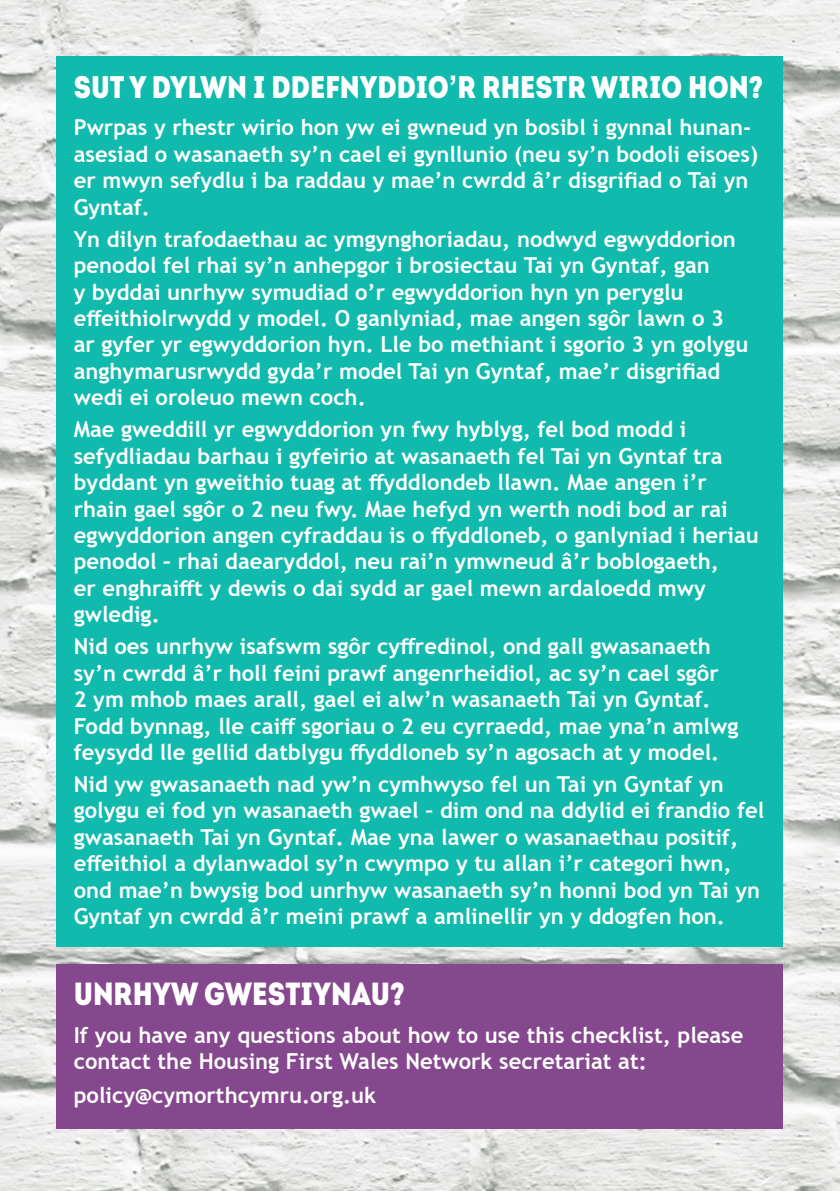
<style>
.page{position:relative;width:840px;height:1191px;background:#fff}
.page>*{position:absolute;margin:0;border:0;box-sizing:border-box;transform-origin:0 0}
.t1{font:32px "Intro Cond Black Free";color:#fff}
.t2{font:31.2px "Intro Cond Black Free";color:#fff}
.t3{font:700 22px/26.4px "Trebuchet MS";color:#fff}
.s1{font-family:"Arial";font-weight:700}
</style>
<div class="page">
<img style="left:0;top:0;width:839px;height:1191px">
<div style="left:57px;top:57px;width:725px;height:890px;background:#10baac"></div>
<div style="left:57px;top:964px;width:725px;height:164px;background:#85478d"></div>
<p class="t2" style="left:74px;top:66px;width:690px">SUT Y DYLWN I DDEFNYDDIO<span class="s1">’</span>R RHESTR WIRIO HON?</p>
<p class="t3" style="left:74px;top:114px;width:685px">Pwrpas y rhestr wirio hon yw ei gwneud yn bosibl i gynnal hunan&shy;asesiad o wasanaeth sy’n cael ei gynllunio (neu sy’n bodoli eisoes) er mwyn sefydlu i ba raddau y mae’n cwrdd â’r disgrifiad o Tai yn Gyntaf.</p>
<p class="t3" style="left:74px;top:226px;width:675px">Yn dilyn trafodaethau ac ymgynghoriadau, nodwyd egwyddorion penodol fel rhai sy’n anhepgor i brosiectau Tai yn Gyntaf, gan<br>y byddai unrhyw symudiad o’r egwyddorion hyn yn peryglu effeithiolrwydd y model. O ganlyniad, mae angen sgôr lawn o 3 ar gyfer yr egwyddorion hyn. Lle bo methiant i sgorio 3 yn golygu anghymarusrwydd gyda’r model Tai yn Gyntaf, mae’r disgrifiad wedi ei oroleuo mewn coch.</p>
<p class="t3" style="left:74px;top:416px;width:686px">Mae gweddill yr egwyddorion yn fwy hyblyg, fel bod modd i sefydliadau barhau i gyfeirio at wasanaeth fel Tai yn Gyntaf tra byddant yn gweithio tuag at ffyddlondeb llawn. Mae angen i’r rhain gael sgôr o 2 neu fwy. Mae hefyd yn werth nodi bod ar rai egwyddorion angen cyfraddau is o ffyddloneb, o ganlyniad i heriau penodol – rhai daearyddol, neu rai’n ymwneud â’r boblogaeth,<br>er enghraifft y dewis o dai sydd ar gael mewn ardaloedd mwy gwledig.</p>
<p class="t3" style="left:74px;top:633px;width:665px">Nid oes unrhyw isafswm sgôr cyffredinol, ond gall gwasanaeth sy’n cwrdd â’r holl feini prawf angenrheidiol, ac sy’n cael sgôr<br>2 ym mhob maes arall, gael ei alw’n wasanaeth Tai yn Gyntaf.<br>Fodd bynnag, lle caiff sgoriau o 2 eu cyrraedd, mae yna’n amlwg feysydd lle gellid datblygu ffyddloneb sy’n agosach at y model.</p>
<p class="t3" style="left:74px;top:771px;width:691px">Nid yw gwasanaeth nad yw’n cymhwyso fel un Tai yn Gyntaf yn golygu ei fod yn wasanaeth gwael – dim ond na ddylid ei frandio fel gwasanaeth Tai yn Gyntaf. Mae yna lawer o wasanaethau positif, effeithiol a dylanwadol sy’n cwympo y tu allan i’r categori hwn, ond mae’n bwysig bod unrhyw wasanaeth sy’n honni bod yn Tai yn Gyntaf yn cwrdd â’r meini prawf a amlinellir yn y ddogfen hon.</p>
<p class="t1" style="left:74px;top:972px;width:332px">UNRHYW GWESTIYNAU?</p>
<p class="t3" style="left:74px;top:1022px;width:670px">If you have any questions about how to use this checklist, please contact the Housing First Wales Network secretariat at:</p>
<p class="t3" style="left:74px;top:1082px;width:304px">policy@cymorthcymru.org.uk</p>
</div>
